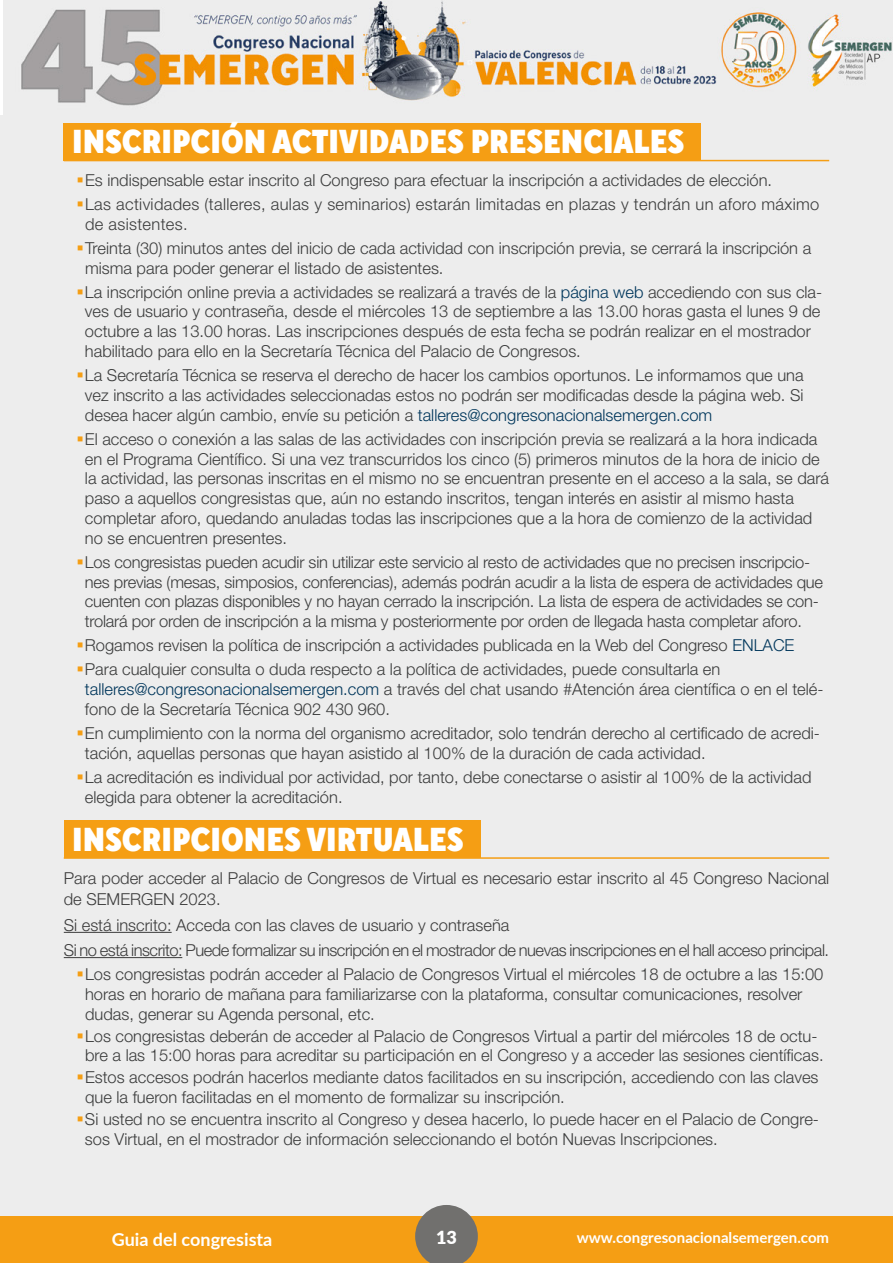
<style>
.page{position:relative;width:893px;height:1263px;background:#fff}
.page>*{position:absolute;margin:0;border:0;box-sizing:border-box;transform-origin:0 0}
.t1{font:900 33px "TT Norms Std Cond";color:#fff}
.t2{font:700 18px "Lato";color:#fff}
.t3{font:900 18px "Lato";color:#fff}
.t4{font:300 16.5px/19.8px "Helvetica Neue LT Std";color:#3b3c3c}
.t5{font:300 16.5px/25.2px "Helvetica Neue LT Std";letter-spacing:-.03em;color:#3c3c3c}
.t6{font:300 16.5px/21px "Helvetica Neue LT Std";color:#3c3c3c}
.t7{font:700 15px "Lato";color:#fff}
.s1{color:#00365b}
</style>
<div class="page">
<img style="left:3px;top:0;width:890px;height:115px">
<div style="left:0;top:115px;width:893px;height:1148px;background:#ededed"></div>
<div style="left:0;top:1216px;width:893px;height:47px;background:#f59e14"></div>
<svg style="left:415px;top:1205px;width:63px;height:58px"></svg>
<div style="left:64px;top:123px;width:637px;height:38px;background:#f59e14"></div>
<hr style="left:64px;top:160px;width:765px;height:1px;background:#f59e14">
<div style="left:64px;top:821px;width:416px;height:37px;background:#f59e14"></div>
<hr style="left:64px;top:857px;width:765px;height:2px;background:#f59e14">
<hr style="left:64px;top:932px;width:108px;height:1px;background:#3c3c3c">
<hr style="left:64px;top:957px;width:118px;height:1px;background:#3c3c3c">
<h1 class="t1" style="left:72px;top:120px;width:613px">INSCRIPCIÓN ACTIVIDADES PRESENCIALES</h1>
<p class="t4" style="left:85px;top:168px;width:736px;line-height:24px">Es indispensable estar inscrito al Congreso para efectuar la inscripción a actividades de elección.<br>Las actividades (talleres, aulas y seminarios) estarán limitadas en plazas y tendrán un aforo máximo</p>
<p class="t4" style="left:85px;top:211px;width:728px;line-height:24px">de asistentes.<br>Treinta (30) minutos antes del inicio de cada actividad con inscripción previa, se cerrará la inscripción a</p>
<p class="t4" style="left:85px;top:255px;width:739px;line-height:24px">misma para poder generar el listado de asistentes.<br>La inscripción online previa a actividades se realizará a través de la <span class="s1">página web</span> accediendo con sus cla-</p>
<p class="t4" style="left:85px;top:301px;width:737px">ves de usuario y contraseña, desde el miércoles 13 de septiembre a las 13.00 horas gasta el lunes 9 de octubre a las 13.00 horas. Las inscripciones después de esta fecha se podrán realizar en el mostrador habilitado para ello en la Secretaría Técnica del Palacio de Congresos.</p>
<p class="t4" style="left:85px;top:365px;width:720px;text-align:justify">La Secretaría Técnica se reserva el derecho de hacer los cambios oportunos. Le informamos que una vez inscrito a las actividades seleccionadas estos no podrán ser modificadas desde la página web. Si desea hacer algún cambio, envíe su petición a <span class="s1">talleres@congresonacionalsemergen.com</span></p>
<p class="t4" style="left:85px;top:429px;width:746px">El acceso o conexión a las salas de las actividades con inscripción previa se realizará a la hora indicada en el Programa Científico. Si una vez transcurridos los cinco (5) primeros minutos de la hora de inicio de la actividad, las personas inscritas en el mismo no se encuentran presente en el acceso a la sala, se dará paso a aquellos congresistas que, aún no estando inscritos, tengan interés en asistir al mismo hasta completar aforo, quedando anuladas todas las inscripciones que a la hora de comienzo de la actividad no se encuentren presentes.</p>
<p class="t4" style="left:85px;top:552px;width:740px">Los congresistas pueden acudir sin utilizar este servicio al resto de actividades que no precisen inscripcio&shy;nes previas (mesas, simposios, conferencias), además podrán acudir a la lista de espera de actividades que cuenten con plazas disponibles y no hayan cerrado la inscripción. La lista de espera de actividades se con&shy;trolará por orden de inscripción a la misma y posteriormente por orden de llegada hasta completar aforo.</p>
<p class="t4" style="left:85px;top:633px;width:711px;line-height:24px">Rogamos revisen la política de inscripción a actividades publicada en la Web del Congreso <span class="s1">ENLACE<br></span>Para cualquier consulta o duda respecto a la política de actividades, puede consultarla en</p>
<p class="t4" style="left:85px;top:679px;width:740px"><span class="s1">talleres@congresonacionalsemergen.com</span> a través del chat usando #Atención área científica o en el telé&shy;fono de la Secretaría Técnica 902 430 960.</p>
<p class="t4" style="left:85px;top:723px;width:737px">En cumplimiento con la norma del organismo acreditador, solo tendrán derecho al certificado de acredi&shy;tación, aquellas personas que hayan asistido al 100% de la duración de cada actividad.</p>
<p class="t4" style="left:85px;top:767px;width:728px">La acreditación es individual por actividad, por tanto, debe conectarse o asistir al 100% de la actividad elegida para obtener la acreditación.</p>
<h1 class="t1" style="left:72px;top:818px;width:393px">INSCRIPCIONES VIRTUALES</h1>
<p class="t6" style="left:64px;top:868px;width:767px">Para poder acceder al Palacio de Congresos de Virtual es necesario estar inscrito al 45 Congreso Nacional de SEMERGEN 2023.</p>
<p class="t5" style="left:64px;top:912px;width:767px">Si está inscrito: Acceda con las claves de usuario y contraseña<br>Si no está inscrito: Puede formalizar su inscripción en el mostrador de nuevas inscripciones en el hall acceso principal.</p>
<p class="t4" style="left:85px;top:964px;width:740px">Los congresistas podrán acceder al Palacio de Congresos Virtual el miércoles 18 de octubre a las 15:00 horas en horario de mañana para familiarizarse con la plataforma, consultar comunicaciones, resolver dudas, generar su Agenda personal, etc.</p>
<p class="t4" style="left:85px;top:1025px;width:740px">Los congresistas deberán de acceder al Palacio de Congresos Virtual a partir del miércoles 18 de octu&shy;bre a las 15:00 horas para acreditar su participación en el Congreso y a acceder las sesiones científicas.</p>
<p class="t4" style="left:85px;top:1067px;width:735px">Estos accesos podrán hacerlos mediante datos facilitados en su inscripción, accediendo con las claves que la fueron facilitadas en el momento de formalizar su inscripción.</p>
<p class="t4" style="left:85px;top:1109px;width:735px">Si usted no se encuentra inscrito al Congreso y desea hacerlo, lo puede hacer en el Palacio de Congre&shy;sos Virtual, en el mostrador de información seleccionando el botón Nuevas Inscripciones.</p>
<p class="t2" style="left:112px;top:1226px;width:162px">Guia del congresista</p>
<p class="t3" style="left:436px;top:1223px;width:22px">13</p>
<p class="t7" style="left:577px;top:1227px;width:254px">www.congresonacionalsemergen.com</p>
</div>
